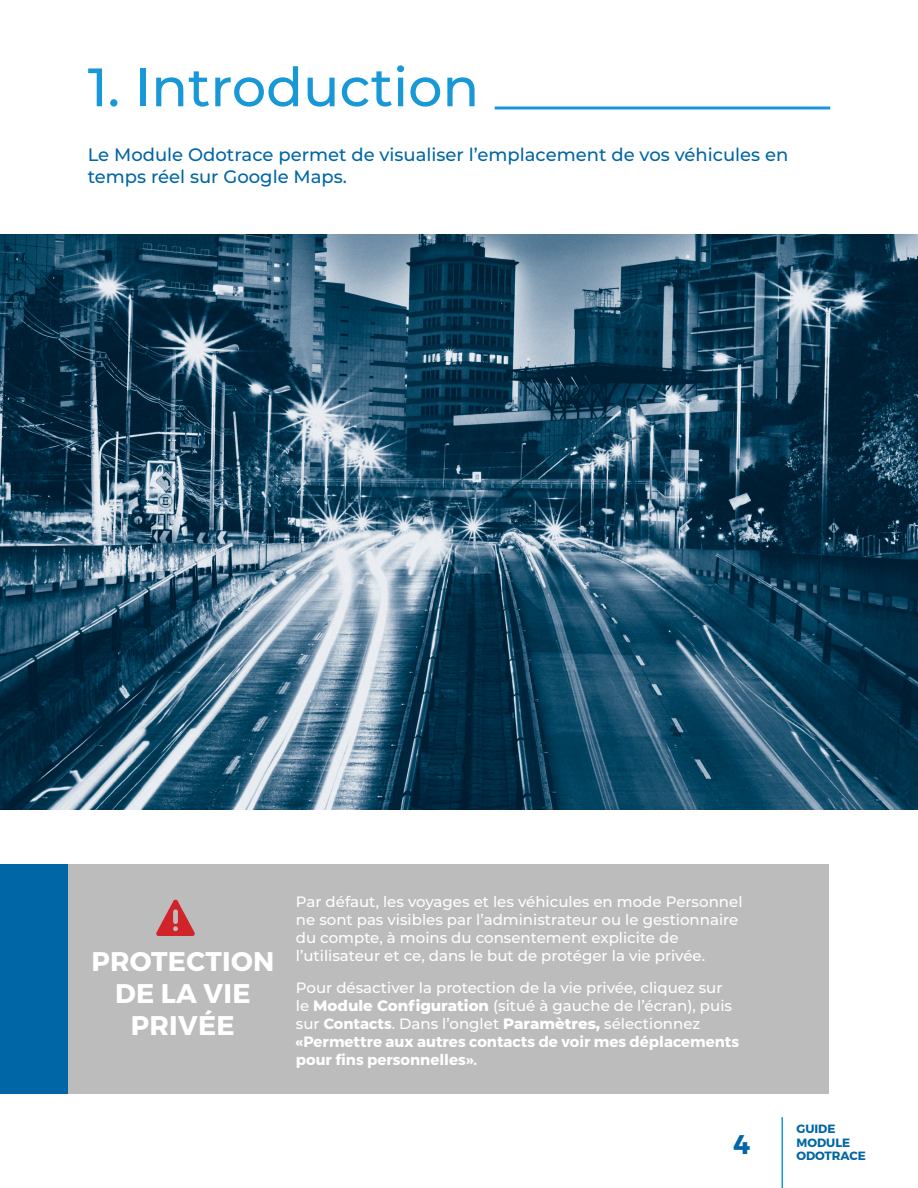
<style>
.page{position:relative;width:918px;height:1188px;background:#fff}
.page>*{position:absolute;margin:0;border:0;box-sizing:border-box;transform-origin:0 0}
.t1{font:500 54px "Montserrat";color:#1898d6}
.t2{font:700 27px/32.4px "Montserrat";letter-spacing:.01em;color:#fff;text-align:center}
.t3{font:700 27px "Montserrat";color:#0166a5}
.t4{font:500 18px/21.6px "Montserrat";color:#0166a5}
.t5{font:500 15px/18px "Montserrat";color:#fff}
.t6{font:700 12px/13.5px "Montserrat";color:#0166a5}
.s1{font-weight:800}
.s2{font-weight:700}
</style>
<div class="page">
<hr style="left:782px;top:1117px;width:1px;height:71px;background:#1898d6">
<img style="left:0;top:234px;width:918px;height:576px">
<svg style="left:495px;top:106px;width:335px;height:4px"></svg>
<div style="left:0;top:864px;width:830px;height:230px;background:#bdbcbc"></div>
<div style="left:0;top:864px;width:68px;height:230px;background:#0166a5"></div>
<svg style="left:156px;top:900px;width:39px;height:36px"></svg>
<h1 class="t1" style="left:88px;top:49px;width:393px">1. Introduction</h1>
<p class="t4" style="left:88px;top:144px;width:702px">Le Module Odotrace permet de visualiser l’emplacement de vos véhicules en temps réel sur Google Maps.</p>
<h2 class="t2" style="left:91px;top:945px;width:184px">PROTECTION<br>DE LA VIE<br>PRIVÉE</h2>
<p class="t5" style="left:296px;top:892px;width:448px">Par défaut, les voyages et les véhicules en mode Personnel ne sont pas visibles par l’administrateur ou le gestionnaire du compte, à moins du consentement explicite de l’utilisateur et ce, dans le but de protéger la vie privée.</p>
<p class="t5" style="left:296px;top:978px;width:445px">Pour désactiver la protection de la vie privée, cliquez sur le <span class="s1">Module Configuration</span> (situé à gauche de l’écran), puis sur <span class="s2">Contacts</span>. Dans l’onglet <span class="s1">Paramètres,</span> sélectionnez <span class="s2">«Permettre aux autres contacts de voir mes déplacements pour fins personnelles».</span></p>
<h2 class="t3" style="left:733px;top:1127px;width:19px">4</h2>
<p class="t6" style="left:796px;top:1122px;width:71px">GUIDE<br>MODULE<br>ODOTRACE</p>
</div>
